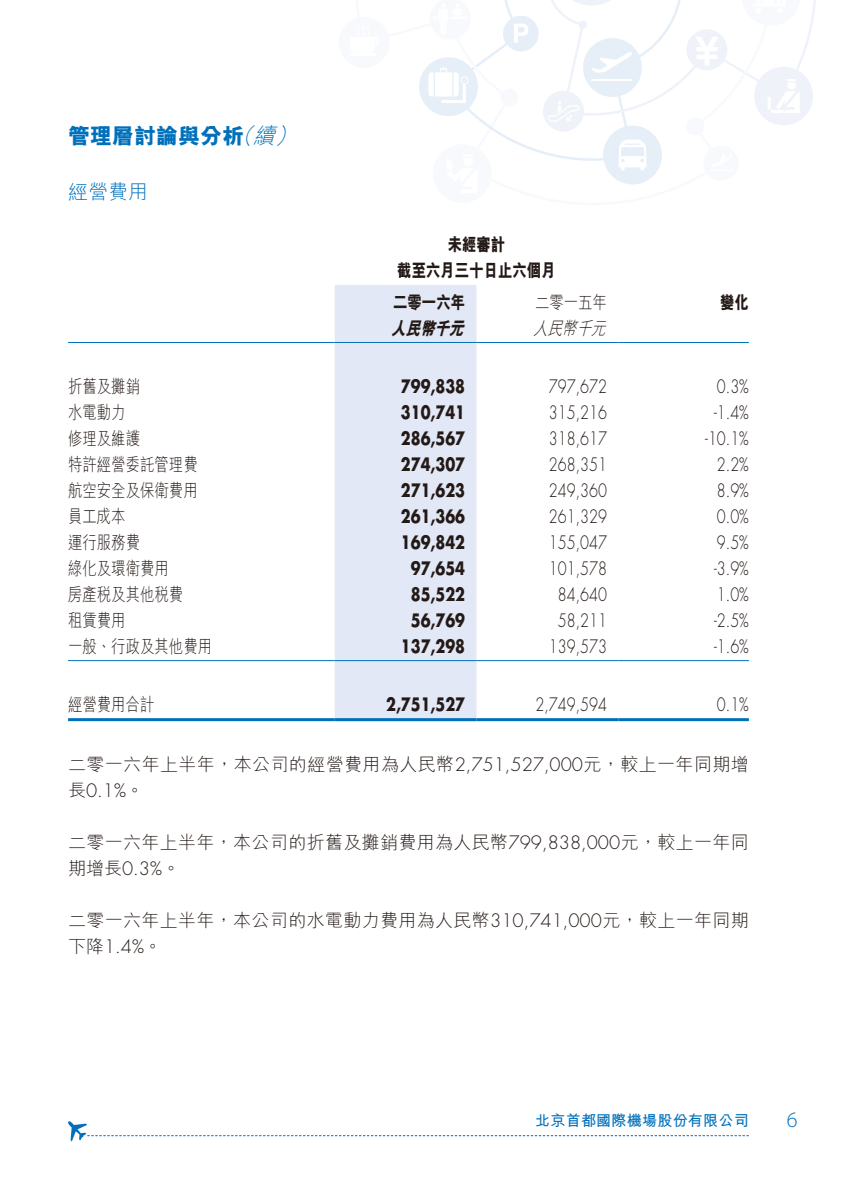
<style>
.page{position:relative;width:851px;height:1191px;background:#fff}
.page>*{position:absolute;margin:0;border:0;box-sizing:border-box;transform-origin:0 0}
.t1{font:800 22px "M Hei HK";color:#0070bb}
.t2{font:italic 300 22px "M Hei HK";color:#0070bb}
.t3{font:300 22px "Myriad Pro";color:#0070bb}
.t4{font:300 20px "M Hei HK";color:#0070bb}
.t5{font:300 18px "Futura Std";color:#231916;scale:.8 1}
.t6{font:300 18px/26px "M Hei HK";letter-spacing:.02em;color:#231916}
.t7{font:700 18px "Futura Std";color:#231916;scale:.8 1}
.t8{font:300 18px "M Hei HK";color:#231916;scale:.8 1}
.t9{font:300 18px "M Hei HK";letter-spacing:.02em;color:#231916;scale:.8 1}
.t10{font:800 18px/26px "M Hei HK";color:#231916;text-align:center;scale:.8 1}
.t11{font:300 18px "Futura Std";color:#231916}
.t12{font:italic 300 18px "M Hei HK";color:#231916;scale:.8 1}
.t13{font:italic 800 18px "M Hei HK";color:#231916;scale:.8 1}
.t14{font:700 15px "M Hei HK";letter-spacing:.015em;color:#0070bb}
.s1{font-weight:300;font-style:italic}
.s2{font-family:"Futura Std"}
.s3{font-family:"M Hei HK"}
</style>
<div class="page">
<svg style="left:419px;top:0;width:397px;height:185px"></svg>
<svg style="left:68px;top:1121px;width:680px;height:20px"></svg>
<div style="left:334px;top:285px;width:142px;height:433px;background:#e2e8f6"></div>
<hr style="left:68px;top:342px;width:266px;height:1px;background:#0070bb">
<hr style="left:334px;top:342px;width:142px;height:1px;background:#0070bb">
<hr style="left:476px;top:342px;width:142px;height:1px;background:#0070bb">
<hr style="left:618px;top:342px;width:130px;height:1px;background:#0070bb">
<hr style="left:68px;top:660px;width:266px;height:1px;background:#0070bb">
<hr style="left:334px;top:660px;width:142px;height:1px;background:#0070bb">
<hr style="left:476px;top:660px;width:142px;height:1px;background:#0070bb">
<hr style="left:618px;top:660px;width:130px;height:1px;background:#0070bb">
<hr style="left:68px;top:718px;width:266px;height:3px;background:#0070bb">
<hr style="left:334px;top:718px;width:142px;height:3px;background:#0070bb">
<hr style="left:476px;top:718px;width:142px;height:3px;background:#0070bb">
<hr style="left:618px;top:718px;width:130px;height:3px;background:#0070bb">
<p class="t1" style="left:68px;top:125px;width:214px">管理層討論與分析<span class="s1">續</span></p>
<p class="t2" style="left:231px;top:125px;width:29px">（</p>
<p class="t2" style="left:275px;top:125px;width:29px">(</p>
<p class="t4" style="left:68px;top:181px;width:81px">經營費用</p>
<p class="t10" style="left:397px;top:231px;width:199px">未經審計<br>截至六月三十日止六個月</p>
<p class="t10" style="left:393px;top:289px;width:91px">二零一六年</p>
<p class="t9" style="left:535px;top:293px;width:91px">二零一五年</p>
<p class="t10" style="left:720px;top:289px;width:37px">變化</p>
<p class="t13" style="left:391px;top:319px;width:97px">人民幣千元</p>
<p class="t12" style="left:533px;top:319px;width:97px">人民幣千元</p>
<p class="t9" style="left:68px;top:377px;width:91px">折舊及攤銷</p>
<p class="t7" style="left:401px;top:374px;width:82px">799,838</p>
<p class="t5" style="left:549px;top:375px;width:74px">797,672</p>
<p class="t5" style="left:716px;top:375px;width:41px">0.3%</p>
<p class="t9" style="left:68px;top:403px;width:73px">水電動力</p>
<p class="t7" style="left:401px;top:400px;width:82px">310,741</p>
<p class="t5" style="left:549px;top:401px;width:74px">315,216</p>
<p class="t5" style="left:714px;top:401px;width:45px">-1.4%</p>
<p class="t9" style="left:68px;top:429px;width:91px">修理及維護</p>
<p class="t7" style="left:401px;top:426px;width:82px">286,567</p>
<p class="t5" style="left:549px;top:427px;width:74px">318,617</p>
<p class="t5" style="left:705px;top:427px;width:56px">-10.1%</p>
<p class="t8" style="left:68px;top:455px;width:163px">特許經營委託管理費</p>
<p class="t7" style="left:401px;top:452px;width:82px">274,307</p>
<p class="t5" style="left:549px;top:453px;width:74px">268,351</p>
<p class="t5" style="left:716px;top:453px;width:41px">2.2%</p>
<p class="t8" style="left:68px;top:481px;width:163px">航空安全及保衛費用</p>
<p class="t7" style="left:401px;top:478px;width:82px">271,623</p>
<p class="t5" style="left:549px;top:479px;width:74px">249,360</p>
<p class="t5" style="left:716px;top:479px;width:41px">8.9%</p>
<p class="t9" style="left:68px;top:507px;width:73px">員工成本</p>
<p class="t7" style="left:401px;top:504px;width:82px">261,366</p>
<p class="t5" style="left:549px;top:505px;width:74px">261,329</p>
<p class="t5" style="left:716px;top:505px;width:41px">0.0%</p>
<p class="t9" style="left:68px;top:533px;width:91px">運行服務費</p>
<p class="t7" style="left:401px;top:530px;width:82px">169,842</p>
<p class="t5" style="left:549px;top:531px;width:74px">155,047</p>
<p class="t5" style="left:716px;top:531px;width:41px">9.5%</p>
<p class="t8" style="left:68px;top:559px;width:127px">綠化及環衛費用</p>
<p class="t7" style="left:411px;top:556px;width:69px">97,654</p>
<p class="t5" style="left:549px;top:557px;width:74px">101,578</p>
<p class="t5" style="left:714px;top:557px;width:45px">-3.9%</p>
<p class="t8" style="left:68px;top:585px;width:145px">房產稅及其他稅費</p>
<p class="t7" style="left:411px;top:582px;width:69px">85,522</p>
<p class="t5" style="left:558px;top:583px;width:63px">84,640</p>
<p class="t5" style="left:716px;top:583px;width:41px">1.0%</p>
<p class="t9" style="left:68px;top:611px;width:73px">租賃費用</p>
<p class="t7" style="left:411px;top:608px;width:69px">56,769</p>
<p class="t5" style="left:558px;top:609px;width:63px">58,211</p>
<p class="t5" style="left:714px;top:609px;width:45px">-2.5%</p>
<p class="t8" style="left:68px;top:637px;width:181px">一般、行政及其他費用</p>
<p class="t7" style="left:401px;top:634px;width:82px">137,298</p>
<p class="t5" style="left:549px;top:635px;width:74px">139,573</p>
<p class="t5" style="left:714px;top:635px;width:45px">-1.6%</p>
<p class="t9" style="left:68px;top:695px;width:109px">經營費用合計</p>
<p class="t7" style="left:386px;top:692px;width:100px">2,751,527</p>
<p class="t5" style="left:535px;top:693px;width:91px">2,749,594</p>
<p class="t5" style="left:716px;top:693px;width:41px">0.1%</p>
<p class="t6" style="left:68px;top:751px;width:682px">二零一六年上半年，本公司的經營費用為人民幣<span class="s2">2,751,527,000</span>元，較上一年同期增</p>
<p class="t11" style="left:68px;top:779px;width:77px"><span class="s3">長</span>0.1%<span class="s3">。</span></p>
<p class="t6" style="left:68px;top:829px;width:682px">二零一六年上半年，本公司的折舊及攤銷費用為人民幣<span class="s2">799,838,000</span>元，較上一年同期增長<span class="s2">0.3%</span>。</p>
<p class="t6" style="left:68px;top:907px;width:682px">二零一六年上半年，本公司的水電動力費用為人民幣<span class="s2">310,741,000</span>元，較上一年同期</p>
<p class="t11" style="left:68px;top:935px;width:95px"><span class="s3">下降</span>1.4%<span class="s3">。</span></p>
<p class="t14" style="left:535px;top:1109px;width:215px">北京首都國際機場股份有限公司</p>
<p class="t3" style="left:786px;top:1106px;width:12px">6</p>
</div>
